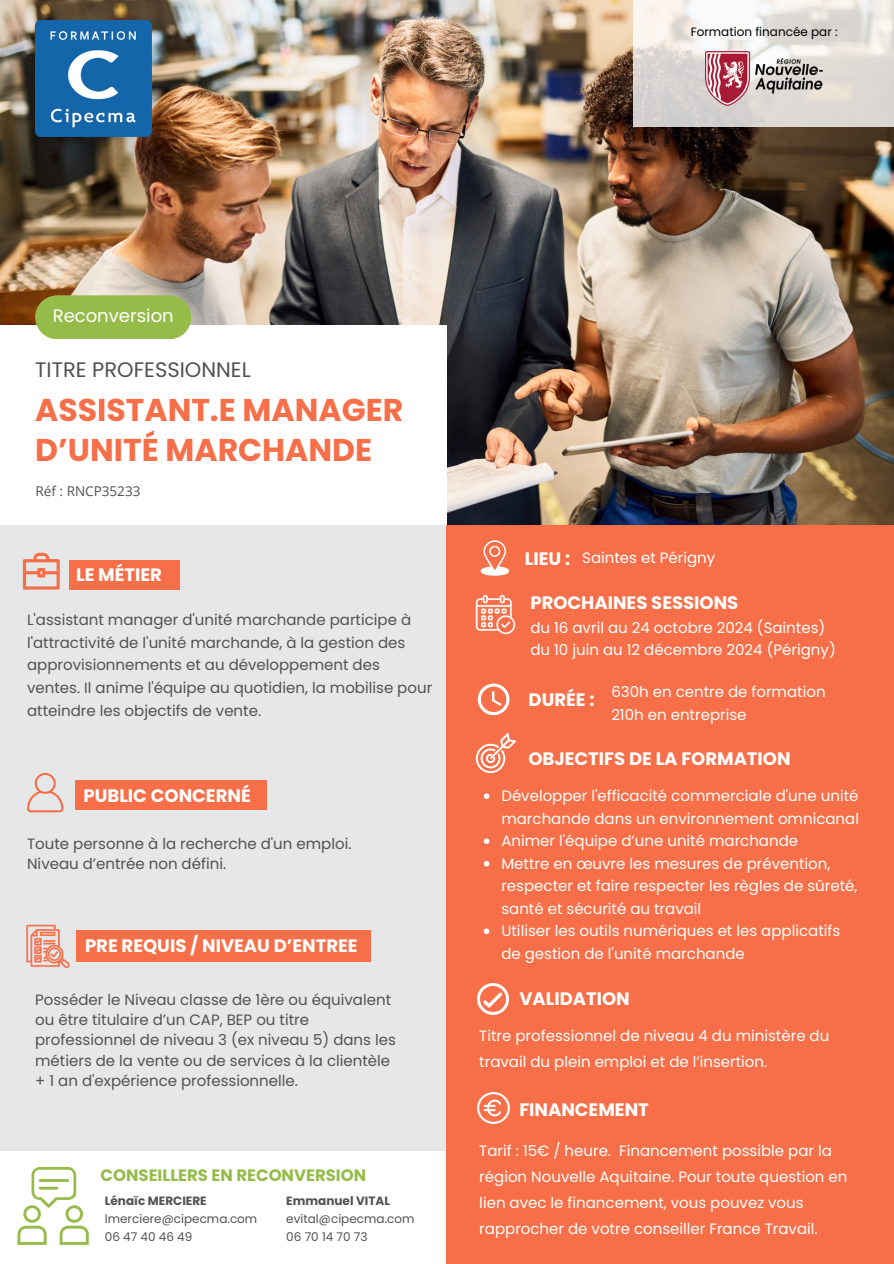
<style>
.page{position:relative;width:894px;height:1264px;background:#fff}
.page>*{position:absolute;margin:0;border:0;box-sizing:border-box;transform-origin:0 0}
.t1{font:700 31.5px/39.3px "Poppins";color:#f66f48}
.t2{font:21px "Poppins";color:#525252}
.t3{font:700 18px "Poppins";color:#fff}
.t4{font:18px "Poppins";color:#fff}
.t5{font:700 16.5px "Poppins";color:#95bc49}
.t6{font:15px/22.5px "Poppins";color:#fff}
.t7{font:15px/20.2px "Poppins";color:#525252}
.t8{font:13.5px "Open Sans";color:#525252}
.t9{font:12px/18px "Poppins";color:#525252}
.t10{font:12px "Poppins";color:#000}
.t11{font:700 12px "Poppins";color:#525252}
.s1{font-weight:700}
</style>
<div class="page">
<img style="left:0;top:0;width:893px;height:525px">
<div style="left:0;top:508px;width:445px;height:642px;background:#e6e7e8"></div>
<div style="left:445px;top:525px;width:448px;height:738px;background:#f66f48"></div>
<div style="left:0;top:325px;width:446px;height:200px;background:#fff"></div>
<img style="left:35px;top:21px;width:116px;height:116px">
<div style="left:77px;top:930px;width:294px;height:31px;background:#f66f48"></div>
<div style="left:70px;top:560px;width:110px;height:30px;background:#f66f48"></div>
<div style="left:75px;top:780px;width:191px;height:30px;background:#f66f48"></div>
<svg style="left:35px;top:295px;width:156px;height:44px;background:#98bb4e"></svg>
<img style="left:477px;top:983px;width:31px;height:31px">
<svg style="left:475px;top:733px;width:41px;height:40px"></svg>
<svg style="left:480px;top:540px;width:28px;height:36px"></svg>
<svg style="left:23px;top:552px;width:37px;height:37px"></svg>
<img style="left:475px;top:594px;width:40px;height:40px">
<img style="left:26px;top:924px;width:44px;height:45px">
<svg style="left:27px;top:773px;width:36px;height:39px"></svg>
<svg style="left:17px;top:1167px;width:71px;height:77px"></svg>
<svg style="left:477px;top:683px;width:32px;height:32px"></svg>
<svg style="left:632px;top:0;width:261px;height:127px"></svg>
<img style="left:704px;top:52px;width:117px;height:54px">
<img style="left:477px;top:1092px;width:33px;height:32px">
<svg style="left:483px;top:793px;width:6px;height:6px"></svg>
<svg style="left:483px;top:838px;width:6px;height:6px"></svg>
<svg style="left:483px;top:861px;width:6px;height:5px"></svg>
<svg style="left:483px;top:928px;width:6px;height:6px"></svg>
<p class="t10" style="left:690px;top:24px;width:148px">Formation financée par :</p>
<p class="t4" style="left:53px;top:303px;width:122px">Reconversion</p>
<p class="t2" style="left:35px;top:354px;width:217px">TITRE PROFESSIONNEL</p>
<p class="t1" style="left:35px;top:390px;width:369px">ASSISTANT.E MANAGER<br>D’UNITÉ MARCHANDE</p>
<p class="t8" style="left:36px;top:481px;width:106px">Réf : RNCP35233</p>
<p class="t3" style="left:76px;top:561px;width:87px">LE MÉTIER</p>
<h5 class="t7" style="left:27px;top:609px;width:406px;line-height:22.5px">L'assistant manager d'unité marchande participe à l'attractivité de l'unité marchande, à la gestion des approvisionnements et au développement des ventes. Il anime l'équipe au quotidien, la mobilise pour atteindre les objectifs de vente.</h5>
<h3 class="t3" style="left:83px;top:782px;width:169px">PUBLIC CONCERNÉ</h3>
<p class="t7" style="left:27px;top:833px;width:326px">Toute personne à la recherche d'un emploi.<br>Niveau d’entrée non défini.</p>
<h5 class="t3" style="left:85px;top:932px;width:274px">PRE REQUIS / NIVEAU D’ENTREE</h5>
<h5 class="t7" style="left:35px;top:989px;width:362px">Posséder le Niveau classe de 1ère ou équivalent ou être titulaire d’un CAP, BEP ou titre professionnel de niveau 3 (ex niveau 5) dans les métiers de la vente ou de services à la clientèle + 1 an d'expérience professionnelle.</h5>
<p class="t5" style="left:101px;top:1163px;width:267px">CONSEILLERS EN RECONVERSION</p>
<p class="t11" style="left:105px;top:1192px;width:103px">Lénaïc MERCIERE</p>
<h3 class="t9" style="left:105px;top:1209px;width:154px">lmerciere@cipecma.com</h3>
<h5 class="t9" style="left:105px;top:1227px;width:89px">06 47 40 46 49</h5>
<h3 class="t9" style="left:286px;top:1191px;width:130px"><span class="s1">Emmanuel VITAL </span>evital@cipecma.com</h3>
<p class="t9" style="left:286px;top:1227px;width:83px">06 70 14 70 73</p>
<h3 class="t6" style="left:582px;top:546px;width:134px">Saintes et Périgny</h3>
<h5 class="t3" style="left:525px;top:546px;width:47px">LIEU :</h5>
<p class="t3" style="left:530px;top:590px;width:209px">PROCHAINES SESSIONS</p>
<h3 class="t6" style="left:530px;top:616px;width:307px">du 16 avril au 24 octobre 2024 (Saintes) du 10 juin au 12 décembre 2024 (Périgny)</h3>
<p class="t3" style="left:528px;top:687px;width:67px">DURÉE :</p>
<h3 class="t6" style="left:611px;top:680px;width:216px">630h en centre de formation<br>210h en entreprise</h3>
<h3 class="t3" style="left:528px;top:746px;width:264px">OBJECTIFS DE LA FORMATION</h3>
<p class="t6" style="left:501px;top:784px;width:359px">Développer l'efficacité commerciale d'une unité marchande dans un environnement omnicanal</p>
<h3 class="t6" style="left:501px;top:829px;width:298px">Animer l'équipe d’une unité marchande</h3>
<h5 class="t6" style="left:501px;top:852px;width:357px">Mettre en œuvre les mesures de prévention, respecter et faire respecter les règles de sûreté, santé et sécurité au travail</h5>
<p class="t6" style="left:501px;top:919px;width:340px">Utiliser les outils numériques et les applicatifs de gestion de l'unité marchande</p>
<h5 class="t3" style="left:519px;top:986px;width:112px">VALIDATION</h5>
<h3 class="t6" style="left:479px;top:1023px;width:351px;line-height:25.8px">Titre professionnel de niveau 4 du ministère du travail du plein emploi et de l’insertion.</h3>
<p class="t3" style="left:519px;top:1096px;width:131px">FINANCEMENT</p>
<h5 class="t6" style="left:479px;top:1138px;width:369px;line-height:25.8px">Tarif : 15€ / heure. Financement possible par la région Nouvelle Aquitaine. Pour toute question en lien avec le financement, vous pouvez vous rapprocher de votre conseiller France Travail.</h5>
</div>
